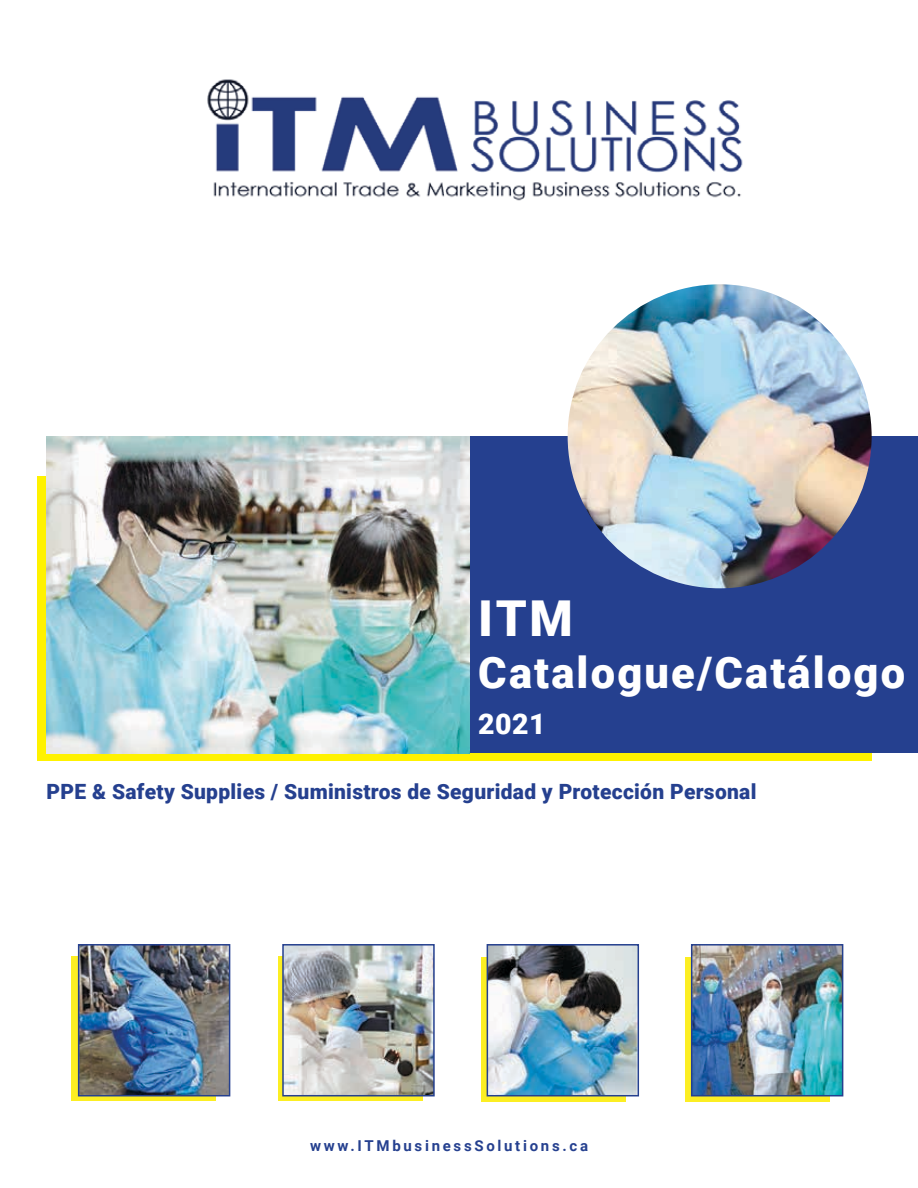
<style>
.page{position:relative;width:918px;height:1188px;background:#fff}
.page>*{position:absolute;margin:0;border:0;box-sizing:border-box;transform-origin:0 0}
.t1{font:900 49.5px "Roboto";color:#fff}
.t2{font:900 43.5px "Roboto";letter-spacing:.05em;color:#fff}
.t3{font:900 28.5px "Roboto";color:#fff}
.t4{font:900 21px "Roboto";letter-spacing:.015em;color:#25408f}
.t5{font:700 15px "Roboto";letter-spacing:.18em;color:#25408f}
</style>
<div class="page">
<div style="left:38px;top:477px;width:834px;height:284px;background:#fff200"></div>
<div style="left:470px;top:436px;width:448px;height:317px;background:#25408f"></div>
<img style="left:47px;top:436px;width:423px;height:317px">
<img style="left:568px;top:284px;width:304px;height:304px;border-radius:152px">
<svg style="left:72px;top:956px;width:144px;height:145px;background:#f0e528"></svg>
<img style="left:81px;top:947px;width:146px;height:146px">
<div style="left:78px;top:944px;width:152px;height:152px;border:2px solid #25408f"></div>
<div style="left:278px;top:956px;width:145px;height:145px;background:#fcee23"></div>
<img style="left:285px;top:947px;width:147px;height:146px">
<div style="left:282px;top:944px;width:153px;height:152px;border:2px solid #25408f"></div>
<div style="left:685px;top:957px;width:145px;height:144px;background:linear-gradient(to right,#fcee23,#fcee23)"></div>
<div style="left:481px;top:957px;width:144px;height:144px;background:linear-gradient(to right,#fcee23,#fcee23)"></div>
<img style="left:490px;top:947px;width:146px;height:146px">
<div style="left:487px;top:944px;width:152px;height:152px;border:2px solid #25408f"></div>
<img style="left:694px;top:947px;width:146px;height:146px">
<div style="left:691px;top:944px;width:152px;height:152px;border:2px solid #25408f"></div>
<img style="left:207px;top:79px;width:536px;height:122px">
<h1 class="t1" style="left:478px;top:584px;width:96px">ITM</h1>
<h2 class="t2" style="left:478px;top:642px;width:428px">Catalogue/Catálogo</h2>
<h3 class="t3" style="left:478px;top:704px;width:69px">2021</h3>
<p class="t4" style="left:47px;top:777px;width:711px">PPE &amp; Safety Supplies / Suministros de Seguridad y Protección Personal</p>
<p class="t5" style="left:310px;top:1135px;width:279px">www.ITMbusinessSolutions.ca</p>
</div>
